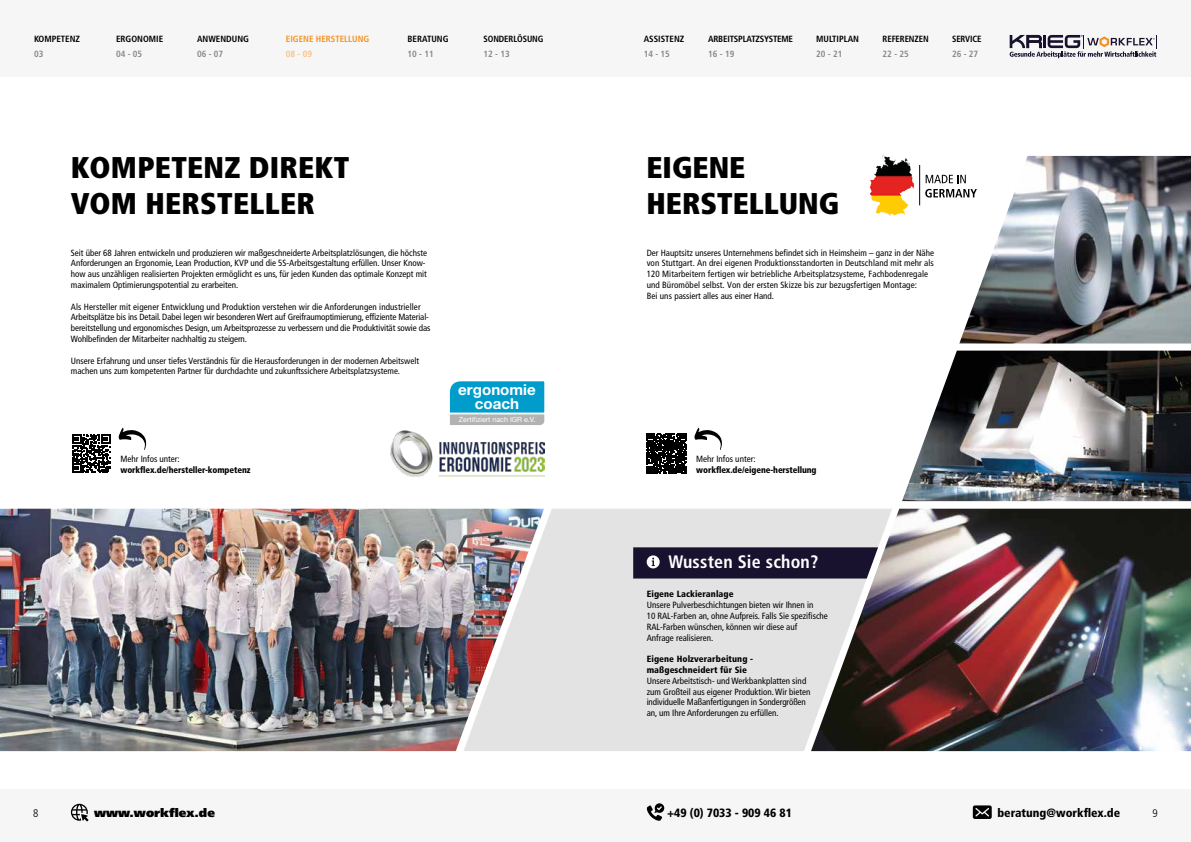
<style>
.page{position:relative;width:1191px;height:842px;background:#fff}
.page>*{position:absolute;margin:0;border:0;box-sizing:border-box;transform-origin:0 0}
.t1{font:900 condensed 30px/36px "Frutiger LT Pro";letter-spacing:.01em;color:#000}
.t2{font:700 condensed 18px "Frutiger LT Pro";letter-spacing:.01em;color:#fff}
.t3{font:700 15.1px/14.3px "Helvetica Neue";color:#fff;text-align:center}
.t4{font:900 condensed 12px "Frutiger LT Pro";color:#000}
.t5{font:900 12px "Frutiger LT Pro";color:#000}
.t6{font:300 condensed 11px "Frutiger LT Pro";color:#000}
.t7{font:condensed 9px/10.8px "Frutiger LT Pro";color:#000}
.t8{font:700 condensed 9px "Frutiger LT Pro";letter-spacing:-.01em;color:#000}
.t9{font:900 condensed 9px/10.8px "Frutiger LT Pro";letter-spacing:.01em;color:#000}
.t10{font:900 condensed 9px "Frutiger LT Pro";letter-spacing:-.01em;color:#000}
.t11{font:700 condensed 9px "Frutiger LT Pro";color:#878787}
.t12{font:700 condensed 9px "Frutiger LT Pro";color:#f39325}
.t13{font:700 condensed 9px "Frutiger LT Pro";color:#fac182}
.t14{font:7.1px "Helvetica Neue";color:#fff}
</style>
<div class="page">
<div style="left:0;top:789px;width:1191px;height:53px;background:#f6f6f6"></div>
<div style="left:0;top:0;width:1191px;height:77px;background:#f6f6f6"></div>
<svg style="left:1009px;top:35px;width:148px;height:23px"></svg>
<svg style="left:71px;top:804px;width:18px;height:17px"></svg>
<svg style="left:449px;top:381px;width:96px;height:44px;background:#3ca9c9"></svg>
<svg style="left:972px;top:805px;width:19px;height:14px"></svg>
<svg style="left:647px;top:803px;width:17px;height:18px"></svg>
<div style="left:544px;top:509px;width:267px;height:242px;background:#e3e3e3"></div>
<img style="left:811px;top:509px;width:380px;height:242px">
<img style="left:902px;top:351px;width:289px;height:150px">
<img style="left:959px;top:156px;width:232px;height:187px">
<img style="left:0;top:509px;width:544px;height:242px">
<svg style="left:622px;top:547px;width:256px;height:31px;background:#2c2540"></svg>
<svg style="left:925px;top:175px;width:40px;height:8px"></svg>
<svg style="left:925px;top:189px;width:52px;height:9px"></svg>
<img style="left:870px;top:154px;width:45px;height:62px">
<hr style="left:919px;top:165px;width:1px;height:40px;background:#000">
<svg style="left:72px;top:434px;width:38px;height:39px"></svg>
<svg style="left:118px;top:427px;width:28px;height:23px"></svg>
<svg style="left:647px;top:434px;width:40px;height:40px;background:#1c1c1c"></svg>
<svg style="left:694px;top:427px;width:28px;height:23px"></svg>
<img style="left:390px;top:430px;width:154px;height:47px">
<p class="t8" style="left:34px;top:34px;width:47px">KOMPETENZ</p>
<p class="t11" style="left:34px;top:49px;width:11px">03</p>
<p class="t8" style="left:116px;top:33px;width:49px">ERGONOMIE</p>
<p class="t11" style="left:116px;top:48px;width:28px">04 - 05</p>
<p class="t8" style="left:197px;top:33px;width:53px">ANWENDUNG</p>
<p class="t11" style="left:197px;top:48px;width:28px">06 - 07</p>
<p class="t12" style="left:286px;top:33px;width:85px">EIGENE HERSTELLUNG</p>
<p class="t13" style="left:286px;top:48px;width:28px">08 - 09</p>
<p class="t8" style="left:407px;top:33px;width:43px">BERATUNG</p>
<p class="t11" style="left:407px;top:48px;width:28px">10 - 11</p>
<p class="t8" style="left:483px;top:33px;width:61px">SONDERLÖSUNG</p>
<p class="t11" style="left:483px;top:48px;width:28px">12 - 13</p>
<p class="t8" style="left:643px;top:33px;width:42px">ASSISTENZ</p>
<p class="t11" style="left:643px;top:48px;width:28px">14 - 15</p>
<p class="t8" style="left:708px;top:33px;width:86px">ARBEITSPLATZSYSTEME</p>
<p class="t11" style="left:708px;top:48px;width:28px">16 - 19</p>
<p class="t8" style="left:816px;top:33px;width:44px">MULTIPLAN</p>
<p class="t11" style="left:816px;top:48px;width:28px">20 - 21</p>
<p class="t8" style="left:882px;top:33px;width:48px">REFERENZEN</p>
<p class="t11" style="left:882px;top:48px;width:28px">22 - 25</p>
<p class="t8" style="left:952px;top:33px;width:31px">SERVICE</p>
<p class="t11" style="left:952px;top:48px;width:28px">26 - 27</p>
<h1 class="t1" style="left:71px;top:149px;width:280px">KOMPETENZ DIREKT<br>VOM HERSTELLER</h1>
<h1 class="t1" style="left:646px;top:149px;width:194px">EIGENE<br>HERSTELLUNG</h1>
<p class="t7" style="left:646px;top:247px;width:289px">Der Hauptsitz unseres Unternehmens befindet sich in Heimsheim – ganz in der Nähe von Stuttgart. An drei eigenen Produktionsstandorten in Deutschland mit mehr als 120 Mitarbeitern fertigen wir betriebliche Arbeitsplatzsysteme, Fachbodenregale und Büromöbel selbst. Von der ersten Skizze bis zur bezugsfertigen Montage:<br>Bei uns passiert alles aus einer Hand.</p>
<p class="t7" style="left:71px;top:247px;width:358px">Seit über 68 Jahren entwickeln und produzieren wir maßgeschneiderte Arbeitsplatzlösungen, die höchste Anforderungen an Ergonomie, Lean Production, KVP und die 5S-Arbeitsgestaltung erfüllen. Unser Know&shy;how aus unzähligen realisierten Projekten ermöglicht es uns, für jeden Kunden das optimale Konzept mit maximalem Optimierungspotential zu erarbeiten.</p>
<p class="t7" style="left:71px;top:301px;width:361px">Als Hersteller mit eigener Entwicklung und Produktion verstehen wir die Anforderungen industrieller Arbeitsplätze bis ins Detail. Dabei legen wir besonderen Wert auf Greifraumoptimierung, effiziente Material&shy;bereitstellung und ergonomisches Design, um Arbeitsprozesse zu verbessern und die Produktivität sowie das Wohlbefinden der Mitarbeiter nachhaltig zu steigern.</p>
<p class="t7" style="left:71px;top:355px;width:350px">Unsere Erfahrung und unser tiefes Verständnis für die Herausforderungen in der modernen Arbeitswelt machen uns zum kompetenten Partner für durchdachte und zukunftssichere Arbeitsplatzsysteme.</p>
<p class="t7" style="left:120px;top:454px;width:61px">Mehr Infos unter:</p>
<p class="t10" style="left:120px;top:465px;width:131px">workflex.de/hersteller-kompetenz</p>
<h3 class="t3" style="left:458px;top:382px;width:79px">ergonomie coach</h3>
<p class="t14" style="left:459px;top:416px;width:78px">Zertifiziert nach IGR e.V.</p>
<p class="t7" style="left:696px;top:454px;width:61px">Mehr Infos unter:</p>
<p class="t10" style="left:696px;top:465px;width:122px">workflex.de/eigene-herstellung</p>
<h2 class="t2" style="left:668px;top:551px;width:151px">Wussten Sie schon?</h2>
<p class="t9" style="left:646px;top:589px;width:88px">Eigene Lackieranlage</p>
<p class="t7" style="left:646px;top:600px;width:183px">Unsere Pulverbeschichtungen bieten wir Ihnen in<br>10 RAL-Farben an, ohne Aufpreis. Falls Sie spezifische RAL-Farben wünschen, können wir diese auf<br>Anfrage realisieren.</p>
<p class="t9" style="left:646px;top:653px;width:108px">Eigene Holzverarbeitung - maßgeschneidert für Sie</p>
<p class="t7" style="left:646px;top:675px;width:165px">Unsere Arbeitstisch- und Werkbankplatten sind zum Großteil aus eigener Produktion. Wir bieten individuelle Maßanfertigungen in Sondergrößen an, um Ihre Anforderungen zu erfüllen.</p>
<h3 class="t4" style="left:667px;top:805px;width:126px">+49 (0) 7033 - 909 46 81</h3>
<h3 class="t4" style="left:997px;top:805px;width:124px">beratung@workflex.de</h3>
<p class="t6" style="left:33px;top:807px;width:7px">8</p>
<h3 class="t5" style="left:94px;top:805px;width:122px">www.workflex.de</h3>
<p class="t6" style="left:1152px;top:807px;width:7px">9</p>
</div>
